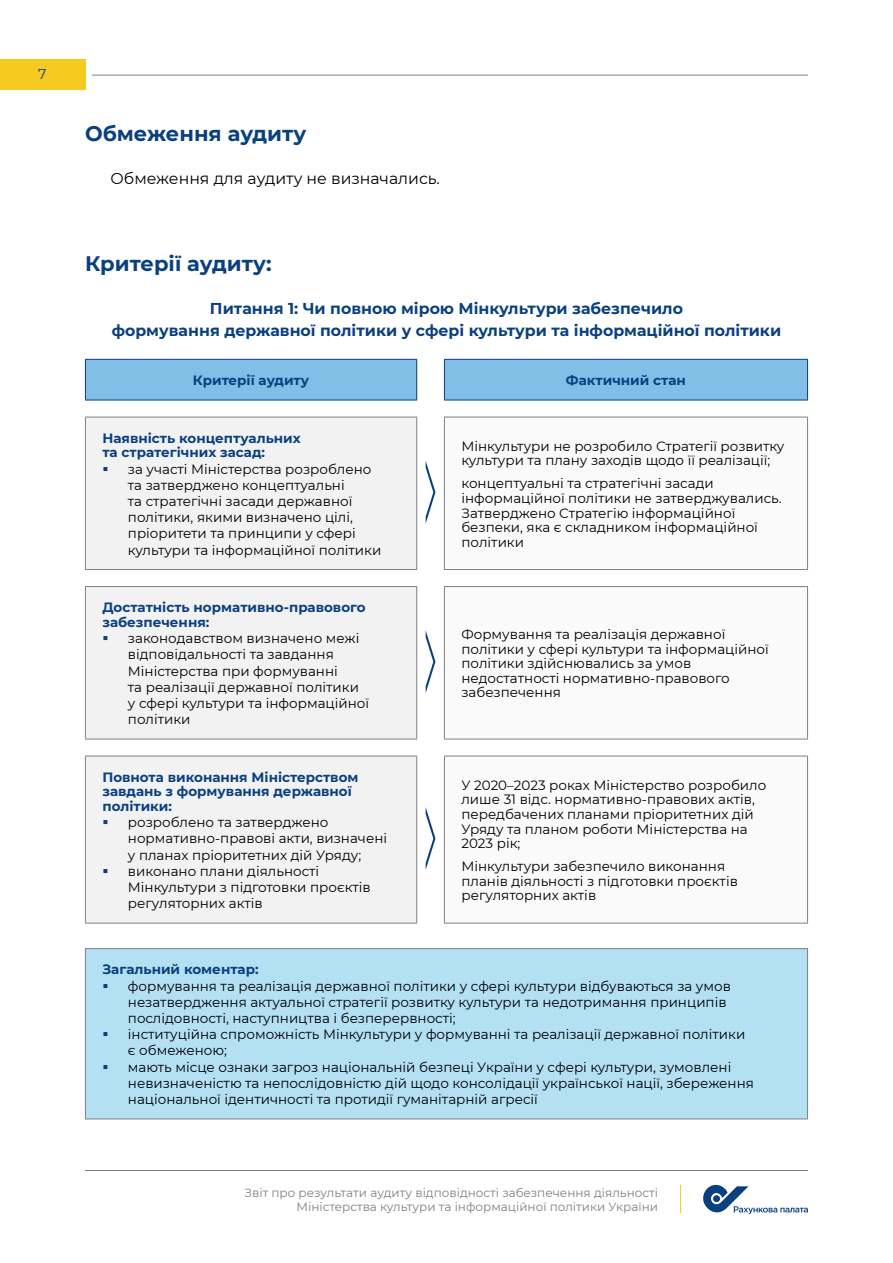
<style>
.page{position:relative;width:893px;height:1263px;background:#fff}
.page>*{position:absolute;margin:0;border:0;box-sizing:border-box;transform-origin:0 0}
.text_subtitle_h1{font:700 21px "Montserrat";color:#0b407f}
.text_body{font:700 15.75px/21.8px "Montserrat";color:#0b407f;text-align:center}
.text_body-2{font:15.75px "Montserrat";color:#000}
.t1{font:14.25px "Montserrat";color:#0b407f}
.tabl_body{font:13.5px/16.2px "Montserrat";color:#000}
.tabl_body-2{font:700 13.5px/14.5px "Montserrat";color:#0b407f}
.t2{font:12px/14.4px "Montserrat";color:#808080;text-align:right}
</style>
<div class="page">
<div style="left:0;top:59px;width:85px;height:31px;background:#f7ca22"></div>
<hr style="left:85px;top:1170px;width:723px;height:1px;background:#808080">
<hr style="left:92px;top:75px;width:716px;height:1px;background:#808080">
<svg style="left:703px;top:1185px;width:105px;height:29px"></svg>
<svg style="left:680px;top:1185px;width:1px;height:28px"></svg>
<div style="left:85px;top:359px;width:332px;height:41px;background:#81bfe7"></div>
<div style="left:444px;top:359px;width:363px;height:41px;background:#81bfe7"></div>
<div style="left:85px;top:418px;width:332px;height:505px;background:#f2f2f2"></div>
<svg style="left:444px;top:587px;width:363px;height:336px"></svg>
<div style="left:85px;top:949px;width:722px;height:170px;background:#b4e0f4"></div>
<hr style="left:85px;top:417px;width:332px;height:1px;background:#808080">
<hr style="left:85px;top:417px;width:1px;height:152px;background:#808080">
<hr style="left:416px;top:417px;width:1px;height:152px;background:#808080">
<hr style="left:444px;top:417px;width:364px;height:1px;background:#808080">
<hr style="left:444px;top:417px;width:1px;height:152px;background:#808080">
<hr style="left:807px;top:417px;width:1px;height:152px;background:#808080">
<hr style="left:85px;top:569px;width:332px;height:1px;background:#808080">
<hr style="left:444px;top:569px;width:364px;height:1px;background:#808080">
<hr style="left:85px;top:948px;width:332px;height:1px;background:#808080">
<hr style="left:85px;top:949px;width:1px;height:169px;background:#808080">
<svg style="left:417px;top:948px;width:27px;height:1px"></svg>
<hr style="left:444px;top:948px;width:364px;height:1px;background:#808080">
<hr style="left:807px;top:949px;width:1px;height:169px;background:#808080">
<hr style="left:85px;top:1118px;width:332px;height:1px;background:#808080">
<svg style="left:417px;top:1118px;width:27px;height:1px"></svg>
<hr style="left:444px;top:1118px;width:364px;height:1px;background:#808080">
<hr style="left:444px;top:359px;width:364px;height:1px;background:#0b407f">
<hr style="left:444px;top:360px;width:1px;height:40px;background:#0b407f">
<hr style="left:807px;top:360px;width:1px;height:40px;background:#0b407f">
<hr style="left:444px;top:400px;width:364px;height:1px;background:#0b407f">
<hr style="left:85px;top:359px;width:332px;height:1px;background:#0b407f">
<hr style="left:85px;top:360px;width:1px;height:40px;background:#0b407f">
<hr style="left:416px;top:360px;width:1px;height:40px;background:#0b407f">
<hr style="left:85px;top:400px;width:332px;height:1px;background:#0b407f">
<hr style="left:85px;top:586px;width:332px;height:1px;background:#808080">
<hr style="left:85px;top:587px;width:1px;height:152px;background:#808080">
<hr style="left:416px;top:587px;width:1px;height:152px;background:#808080">
<hr style="left:85px;top:739px;width:332px;height:1px;background:#808080">
<hr style="left:85px;top:756px;width:332px;height:1px;background:#808080">
<hr style="left:85px;top:756px;width:1px;height:167px;background:#808080">
<hr style="left:416px;top:756px;width:1px;height:167px;background:#808080">
<hr style="left:85px;top:923px;width:332px;height:1px;background:#808080">
<hr style="left:444px;top:586px;width:364px;height:1px;background:#808080">
<hr style="left:444px;top:587px;width:1px;height:152px;background:#808080">
<hr style="left:807px;top:587px;width:1px;height:152px;background:#808080">
<hr style="left:444px;top:739px;width:364px;height:1px;background:#808080">
<hr style="left:444px;top:756px;width:364px;height:1px;background:#808080">
<hr style="left:444px;top:756px;width:1px;height:167px;background:#808080">
<hr style="left:807px;top:756px;width:1px;height:167px;background:#808080">
<hr style="left:444px;top:923px;width:364px;height:1px;background:#808080">
<svg style="left:426px;top:462px;width:9px;height:61px"></svg>
<svg style="left:426px;top:631px;width:9px;height:61px"></svg>
<svg style="left:426px;top:808px;width:9px;height:61px"></svg>
<svg style="left:104px;top:467px;width:3px;height:4px"></svg>
<svg style="left:104px;top:636px;width:3px;height:4px"></svg>
<svg style="left:104px;top:820px;width:3px;height:4px"></svg>
<svg style="left:104px;top:869px;width:3px;height:4px"></svg>
<p class="t1" style="left:38px;top:65px;width:10px">7</p>
<p class="text_subtitle_h1" style="left:85px;top:118px;width:223px">Обмеження аудиту</p>
<p class="text_body-2" style="left:111px;top:168px;width:331px">Обмеження для аудиту не визначались.</p>
<p class="text_subtitle_h1" style="left:85px;top:248px;width:188px">Критерії аудиту:</p>
<p class="text_body" style="left:112px;top:297px;width:671px">Питання 1: Чи повною мірою Мінкультури забезпечило<br>формування державної політики у сфері культури та інформаційної політики</p>
<p class="tabl_body-2" style="left:193px;top:372px;width:118px">Критерії аудиту</p>
<p class="tabl_body-2" style="left:566px;top:372px;width:122px">Фактичний стан</p>
<p class="tabl_body-2" style="left:102px;top:430px;width:200px">Наявність концептуальних та стратегічних засад:</p>
<p class="tabl_body" style="left:128px;top:460px;width:255px">за участі Міністерства розроблено та затверджено концептуальні<br>та стратегічні засади державної політики, якими визначено цілі, пріоритети та принципи у сфері культури та інформаційної політики</p>
<p class="tabl_body" style="left:461px;top:438px;width:325px;line-height:14.5px">Мінкультури не розробило Стратегії розвитку культури та плану заходів щодо її реалізації;</p>
<p class="tabl_body" style="left:461px;top:476px;width:322px;line-height:14.5px">концептуальні та стратегічні засади інформаційної політики не затверджувались.<br>Затверджено Стратегію інформаційної безпеки, яка є складником інформаційної політики</p>
<p class="tabl_body-2" style="left:102px;top:600px;width:265px">Достатність нормативно-правового забезпечення:</p>
<p class="tabl_body" style="left:128px;top:630px;width:243px">законодавством визначено межі відповідальності та завдання<br>Міністерства при формуванні<br>та реалізації державної політики у сфері культури та інформаційної політики</p>
<p class="tabl_body" style="left:461px;top:627px;width:309px;line-height:14.5px">Формування та реалізація державної політики у сфері культури та інформаційної політики здійснювались за умов недостатності нормативно-правового забезпечення</p>
<p class="tabl_body-2" style="left:102px;top:769px;width:258px">Повнота виконання Міністерством завдань з формування державної політики:</p>
<p class="tabl_body" style="left:128px;top:814px;width:261px">розроблено та затверджено нормативно-правові акти, визначені у планах пріоритетних дій Уряду;</p>
<p class="tabl_body" style="left:128px;top:862px;width:244px">виконано плани діяльності<br>Мінкультури з підготовки проєктів регуляторних актів</p>
<p class="tabl_body" style="left:461px;top:777px;width:306px;line-height:14.5px">У 2020–2023 роках Міністерство розробило лише 31 відс. нормативно-правових актів, передбачених планами пріоритетних дій Уряду та планом роботи Міністерства на 2023 рік;</p>
<p class="tabl_body" style="left:461px;top:859px;width:278px;line-height:14.5px">Мінкультури забезпечило виконання планів діяльності з підготовки проєктів регуляторних актів</p>
<p class="tabl_body-2" style="left:102px;top:962px;width:158px">Загальний коментар:</p>
<p class="tabl_body" style="left:128px;top:977px;width:604px">формування та реалізація державної політики у сфері культури відбуваються за умов незатвердження актуальної стратегії розвитку культури та недотримання принципів послідовності, наступництва і безперервності;</p>
<p class="tabl_body" style="left:128px;top:1026px;width:619px">інституційна спроможність Мінкультури у формуванні та реалізації державної політики є обмеженою;</p>
<p class="tabl_body" style="left:128px;top:1058px;width:627px">мають місце ознаки загроз національній безпеці України у сфері культури, зумовлені невизначеністю та непослідовністю дій щодо консолідації української нації, збереження національної ідентичності та протидії гуманітарній агресії</p>
<p class="t2" style="left:244px;top:1185px;width:415px">Звіт про результати аудиту відповідності забезпечення діяльності<br>Міністерства культури та інформаційної політики України</p>
</div>
